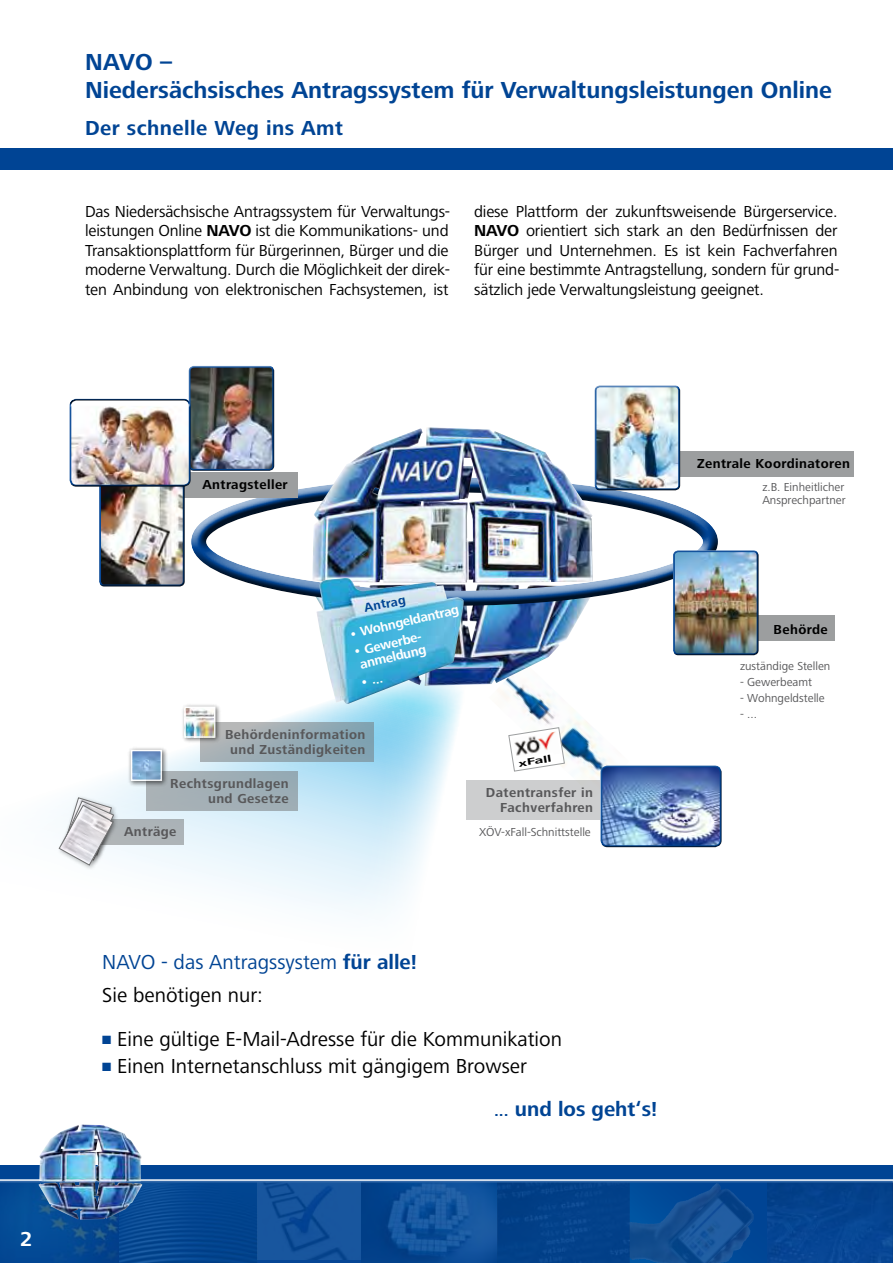
<style>
.page{position:relative;width:893px;height:1263px;background:#fff}
.page>*{position:absolute;margin:0;border:0;box-sizing:border-box;transform-origin:0 0}
.t1{font:700 24px/28.5px "Frutiger Next LT";color:#004494}
.t2{font:21px/43.5px "Frutiger Next LT";color:#000}
.t3{font:21px/33px "Frutiger Next LT";color:#004494}
.t4{font:700 21px "Frutiger Next LT";letter-spacing:.02em;color:#004494}
.t5{font:700 21px "Frutiger Next LT";color:#fff}
.t6{font:16.5px/19.5px "Frutiger Next LT";letter-spacing:-.01em;color:#000;text-align:justify}
.t7{font:700 13.5px/15px "Frutiger Next LT";letter-spacing:.03em;color:#58585a;text-align:right}
.t8{font:700 13.5px "Frutiger Next LT";letter-spacing:.03em;color:#000}
.t9{font:700 13.5px/13.5px "Frutiger Next LT";color:#fff}
.t10{font:700 12.75px "Frutiger Next LT";color:#004494}
.t11{font:12px/13.5px "Frutiger Next LT";color:#58585a}
.t12{font:700 9.6px "Frutiger Next LT";color:#000;scale:1.64 1}
.s1{font-weight:700}
.s2{color:#000}
.s3{color:#004494}
.s4{font-weight:700;font-size:16.5px;color:#004494}
.s5{font-weight:700;color:#004494}
</style>
<div class="page">
<div style="left:618px;top:451px;width:236px;height:25px;background:#9c9e9f"></div>
<svg style="left:89px;top:704px;width:371px;height:207px"></svg>
<img style="left:498px;top:686px;width:108px;height:94px">
<div style="left:466px;top:780px;width:134px;height:40px;background:#cdcecf"></div>
<svg style="left:508px;top:727px;width:57px;height:44px"></svg>
<div style="left:600px;top:763px;width:123px;height:81px;background:#fff;opacity:.75"></div>
<div style="left:600px;top:767px;width:124px;height:81px;background:#000;opacity:.75"></div>
<img style="left:316px;top:607px;width:269px;height:79px">
<div style="left:690px;top:616px;width:145px;height:25px;background:#9c9e9f"></div>
<div style="left:146px;top:771px;width:152px;height:40px;background:#a1aeb5"></div>
<div style="left:127px;top:746px;width:41px;height:41px;background:#000;opacity:.75"></div>
<img style="left:134px;top:753px;width:25px;height:25px">
<div style="left:131px;top:750px;width:31px;height:31px;border:2px solid #fff"></div>
<svg style="left:200px;top:722px;width:174px;height:40px;background:#97abb4"></svg>
<div style="left:181px;top:703px;width:40px;height:40px;background:#000;opacity:.75"></div>
<img style="left:187px;top:709px;width:25px;height:26px">
<div style="left:184px;top:706px;width:31px;height:32px;border:2px solid #fff"></div>
<div style="left:80px;top:819px;width:103px;height:25px;background:#adb3b7"></div>
<div style="left:61px;top:795px;width:56px;height:66px;background:#f2f9fd"></div>
<div style="left:59px;top:798px;width:61px;height:68px;background:#ecf7fc"></div>
<div style="left:56px;top:802px;width:63px;height:69px;background:#000;opacity:.3"></div>
<svg style="left:59px;top:797px;width:55px;height:68px"></svg>
<div style="left:190px;top:485px;width:530px;height:122px;background:#000;opacity:.75"></div>
<img style="left:317px;top:578px;width:147px;height:126px">
<div style="left:593px;top:384px;width:88px;height:104px;background:#fff;opacity:.75"></div>
<div style="left:593px;top:387px;width:89px;height:105px;background:#000;opacity:.75"></div>
<div style="left:672px;top:548px;width:88px;height:105px;background:#fff;opacity:.75"></div>
<div style="left:672px;top:552px;width:88px;height:104px;background:#000;opacity:.75"></div>
<div style="left:125px;top:472px;width:173px;height:25px;background:#9c9e9f"></div>
<div style="left:98px;top:483px;width:88px;height:105px;background:#000;opacity:.75"></div>
<div style="left:187px;top:364px;width:88px;height:105px;background:#fff;opacity:.75"></div>
<div style="left:187px;top:367px;width:89px;height:105px;background:#000;opacity:.75"></div>
<div style="left:69px;top:396px;width:123px;height:88px;background:#fff;opacity:.75"></div>
<div style="left:69px;top:400px;width:124px;height:88px;background:#000;opacity:.75"></div>
<img style="left:313px;top:427px;width:279px;height:124px">
<div style="left:0;top:1165px;width:893px;height:98px;background:#004494"></div>
<svg style="left:630px;top:1182px;width:137px;height:81px"></svg>
<img style="left:630px;top:1187px;width:82px;height:73px">
<div style="left:257px;top:1181px;width:106px;height:82px;background:#064695"></div>
<img style="left:257px;top:1182px;width:105px;height:78px">
<img style="left:362px;top:1182px;width:135px;height:81px">
<div style="left:497px;top:1181px;width:133px;height:82px;background:#024089"></div>
<img style="left:767px;top:1182px;width:125px;height:81px">
<hr style="left:0;top:1181px;width:893px;height:1px;background:#fff">
<hr style="left:0;top:1179px;width:893px;height:2px;background:#fff">
<img style="left:38px;top:1124px;width:104px;height:96px">
<div style="left:0;top:149px;width:893px;height:21px;background:#004494"></div>
<h1 class="t1" style="left:85px;top:47px;width:748px">NAVO –<br>Niedersächsisches Antragssystem für Verwaltungsleistungen Online</h1>
<p class="t4" style="left:85px;top:117px;width:260px">Der schnelle Weg ins Amt</p>
<p class="t6" style="left:85px;top:202px;width:367px">Das Niedersächsische Antragssystem für Verwaltungs&shy;leistungen Online <span class="s1">NAVO</span> ist die Kommunikations- und Transaktionsplattform für Bürgerinnen, Bürger und die moderne Verwaltung. Durch die Möglichkeit der direk&shy;ten Anbindung von elektronischen Fachsystemen, ist</p>
<p class="t6" style="left:474px;top:202px;width:367px">diese Plattform der zukunftsweisende Bürgerservice.<br><span class="s1">NAVO</span> orientiert sich stark an den Bedürfnissen der Bürger und Unternehmen. Es ist kein Fachverfahren für eine bestimmte Antragstellung, sondern für grund&shy;sätzlich jede Verwaltungsleistung geeignet.</p>
<p class="t5" style="left:20px;top:1227px;width:14px">2</p>
<p class="t8" style="left:202px;top:477px;width:87px">Antragsteller</p>
<p class="t10" style="left:363px;top:600px;width:43px;rotate:-11deg">Antrag</p>
<p class="t9" style="left:348px;top:628px;width:114px;rotate:-13deg">• Wohngeldantrag</p>
<p class="t9" style="left:352px;top:645px;width:73px;rotate:-13deg">• Gewerbe&shy;anmeldung</p>
<p class="t9" style="left:359px;top:676px;width:24px;rotate:-13deg">• ...</p>
<p class="t7" style="left:225px;top:727px;width:142px;text-align:center">Behördeninformation und Zuständigkeiten</p>
<p class="t7" style="left:170px;top:776px;width:120px">Rechtsgrundlagen und Gesetze</p>
<p class="t7" style="left:124px;top:824px;width:54px">Anträge</p>
<p class="t12" style="left:518px;top:758px;width:22px;rotate:-9deg">xFall</p>
<p class="t7" style="left:486px;top:785px;width:109px">Datentransfer in<br>Fachverfahren</p>
<p class="t11" style="left:479px;top:825px;width:113px">XÖV-xFall-Schnittstelle</p>
<p class="t8" style="left:697px;top:456px;width:154px">Zentrale Koordinatoren</p>
<p class="t11" style="left:762px;top:480px;width:85px">z.B. Einheitlicher<br>Ansprechpartner</p>
<p class="t8" style="left:773px;top:622px;width:56px">Behörde</p>
<p class="t11" style="left:740px;top:659px;width:92px">zuständige Stellen</p>
<p class="t11" style="left:740px;top:675px;width:74px">- Gewerbeamt</p>
<p class="t11" style="left:740px;top:691px;width:86px">- Wohngeldstelle</p>
<p class="t11" style="left:740px;top:707px;width:18px">- ...</p>
<p class="t3" style="left:102px;top:945px;width:316px">NAVO - das Antragssystem <span class="s1">für alle!<br></span><span class="s2">Sie benötigen nur:</span></p>
<p class="t2" style="left:102px;top:1017px;width:461px"><span class="s3">■</span> Eine gültige E-Mail-Adresse für die Kommunikation</p>
<p class="t2" style="left:494px;top:1044px;width:165px;text-indent:-392px"><span class="s3">■</span> Einen Internetanschluss mit gängigem Browser<br><span class="s4">...</span> <span class="s5">und los geht‘s!</span></p>
</div>
